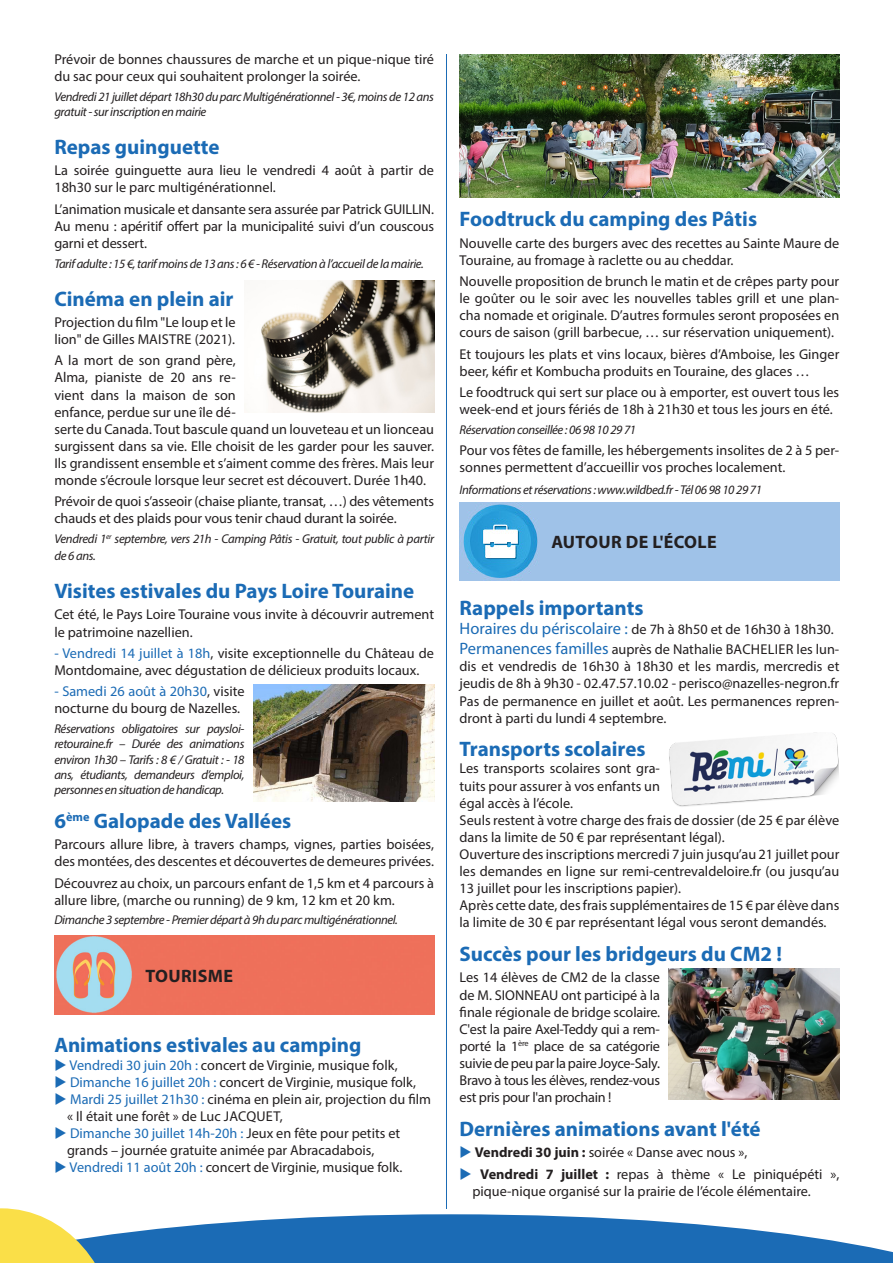
<style>
.page{position:relative;width:893px;height:1263px;background:#fff}
.page>*{position:absolute;margin:0;border:0;box-sizing:border-box;transform-origin:0 0}
.Titre_bleu{font:700 21px "Myriad Pro";color:#1b6bb5}
.Titre_rubrique{font:700 18px "Myriad Pro";letter-spacing:.02em;color:#231f20}
.Texte{font:14.25px/17.1px "Myriad Pro";color:#231f20}
.Sous-titre_bleu{font:14.25px/17.1px "Myriad Pro";color:#231f20;text-align:justify}
.Info_italique{font:italic 12.75px/15.3px "Myriad Pro";letter-spacing:-.03em;color:#231f20}
.Texte-2{font:italic 12.75px "Myriad Pro";letter-spacing:-.03em;color:#231f20}
.s1{color:#1b6bb5}
.s2{font-size:16.5px;color:#1b6bb5}
.s3{font-weight:700}
</style>
<div class="page">
<hr style="left:446px;top:54px;width:1px;height:1155px;background:#1b6bb5">
<img style="left:54px;top:935px;width:380px;height:79px">
<img style="left:460px;top:502px;width:379px;height:79px">
<svg style="left:0;top:1208px;width:893px;height:55px"></svg>
<img style="left:668px;top:968px;width:171px;height:131px">
<img style="left:669px;top:732px;width:170px;height:75px">
<img style="left:253px;top:685px;width:181px;height:116px">
<img style="left:460px;top:54px;width:379px;height:144px">
<img style="left:261px;top:280px;width:173px;height:132px">
<p class="Texte" style="left:54px;top:50px;width:381px">Prévoir de bonnes chaussures de marche et un pique-nique tiré du sac pour ceux qui souhaitent prolonger la soirée.</p>
<p class="Info_italique" style="left:54px;top:89px;width:381px">Vendredi 21 juillet départ 18h30 du parc Multigénérationnel - 3€, moins de 12 ans gratuit - sur inscription en mairie</p>
<p class="Titre_bleu" style="left:54px;top:133px;width:167px">Repas guinguette</p>
<p class="Texte" style="left:54px;top:162px;width:381px">La soirée guinguette aura lieu le vendredi 4 août à partir de<br>18h30 sur le parc multigénérationnel.</p>
<p class="Texte" style="left:54px;top:200px;width:381px;text-align:justify">L’animation musicale et dansante sera assurée par Patrick GUILLIN.<br>Au menu : apéritif offert par la municipalité suivi d’un couscous garni et dessert.</p>
<p class="Info_italique" style="left:54px;top:255px;width:371px">Tarif adulte : 15 €, tarif moins de 13 ans : 6 € - Réservation à l’accueil de la mairie.</p>
<p class="Titre_bleu" style="left:54px;top:285px;width:181px">Cinéma en plein air</p>
<p class="Texte" style="left:54px;top:313px;width:183px">Projection du film "Le loup et le lion" de Gilles MAISTRE (2021).</p>
<p class="Texte" style="left:54px;top:352px;width:381px">A la mort de son grand père,<br>Alma, pianiste de 20 ans re-<br>vient dans la maison de son<br>enfance, perdue sur une île dé-<br>serte du Canada. Tout bascule quand un louveteau et un lionceau surgissent dans sa vie. Elle choisit de les garder pour les sauver.<br>Ils grandissent ensemble et s’aiment comme des frères. Mais leur monde s’écroule lorsque leur secret est découvert. Durée 1h40.</p>
<p class="Texte" style="left:54px;top:493px;width:381px">Prévoir de quoi s’asseoir (chaise pliante, transat, …) des vêtements chauds et des plaids pour vous tenir chaud durant la soirée.</p>
<p class="Info_italique" style="left:54px;top:530px;width:381px;line-height:17.1px">Vendredi 1<sup>er</sup> septembre, vers 21h - Camping Pâtis - Gratuit, tout public à partir de 6 ans.</p>
<p class="Titre_bleu" style="left:54px;top:577px;width:361px">Visites estivales du Pays Loire Touraine</p>
<p class="Texte" style="left:54px;top:606px;width:381px">Cet été, le Pays Loire Touraine vous invite à découvrir autrement le patrimoine nazellien.</p>
<p class="Texte" style="left:54px;top:644px;width:381px"><span class="s1">- Vendredi 14 juillet à 18h</span>, visite exceptionnelle du Château de<br>Montdomaine, avec dégustation de délicieux produits locaux.</p>
<p class="Texte" style="left:54px;top:683px;width:192px"><span class="s1">- Samedi 26 août à 20h30</span>, visite nocturne du bourg de Nazelles.</p>
<p class="Info_italique" style="left:54px;top:721px;width:192px;text-align:justify">Réservations obligatoires sur paysloi&shy;retouraine.fr – Durée des animations environ 1h30 – Tarifs : 8 € / Gratuit : - 18 ans, étudiants, demandeurs d’emploi, personnes en situation de handicap.</p>
<p class="Titre_bleu" style="left:54px;top:807px;width:238px">6<sup>ème</sup> Galopade des Vallées</p>
<p class="Texte" style="left:54px;top:836px;width:381px">Parcours allure libre, à travers champs, vignes, parties boisées, des montées, des descentes et découvertes de demeures privées.</p>
<p class="Texte" style="left:54px;top:874px;width:381px">Découvrez au choix, un parcours enfant de 1,5 km et 4 parcours à allure libre, (marche ou running) de 9 km, 12 km et 20 km.</p>
<p class="Info_italique" style="left:54px;top:912px;width:345px">Dimanche 3 septembre - Premier départ à 9h du parc multigénérationnel.</p>
<p class="Titre_rubrique" style="left:146px;top:964px;width:89px">TOURISME</p>
<p class="Titre_bleu" style="left:54px;top:1031px;width:309px">Animations estivales au camping</p>
<p class="Texte" style="left:70px;top:1056px;width:329px"><span class="s1">Vendredi 30 juin 20h :</span> concert de Virginie, musique folk,</p>
<p class="Texte" style="left:70px;top:1073px;width:347px"><span class="s1">Dimanche 16 juillet 20h :</span> concert de Virginie, musique folk,</p>
<p class="Texte" style="left:67px;top:1090px;width:365px"><span class="s1">Mardi 25 juillet 21h30 :</span> cinéma en plein air, projection du film « Il était une forêt » de Luc JACQUET,</p>
<p class="Texte" style="left:67px;top:1124px;width:335px"><span class="s1">Dimanche 30 juillet 14h-20h :</span> Jeux en fête pour petits et grands – journée gratuite animée par Abracadabois,</p>
<p class="Texte" style="left:70px;top:1158px;width:334px"><span class="s1">Vendredi 11 août 20h :</span> concert de Virginie, musique folk.</p>
<p class="Titre_bleu" style="left:460px;top:205px;width:299px">Foodtruck du camping des Pâtis</p>
<p class="Texte" style="left:460px;top:234px;width:381px">Nouvelle carte des burgers avec des recettes au Sainte Maure de<br>Touraine, au fromage à raclette ou au cheddar.</p>
<p class="Texte" style="left:460px;top:272px;width:381px;text-align:justify">Nouvelle proposition de brunch le matin et de crêpes party pour le goûter ou le soir avec les nouvelles tables grill et une plan&shy;cha nomade et originale. D’autres formules seront proposées en cours de saison (grill barbecue, … sur réservation uniquement).</p>
<p class="Texte" style="left:460px;top:345px;width:381px">Et toujours les plats et vins locaux, bières d’Amboise, les Ginger beer, kéfir et Kombucha produits en Touraine, des glaces …</p>
<p class="Texte" style="left:460px;top:384px;width:381px">Le foodtruck qui sert sur place ou à emporter, est ouvert tous les week-end et jours fériés de 18h à 21h30 et tous les jours en été.</p>
<p class="Info_italique" style="left:460px;top:422px;width:178px">Réservation conseillée : 06 98 10 29 71</p>
<p class="Texte" style="left:460px;top:442px;width:381px">Pour vos fêtes de famille, les hébergements insolites de 2 à 5 per&shy;sonnes permettent d’accueillir vos proches localement.</p>
<p class="Texte-2" style="left:460px;top:481px;width:304px">Informations et réservations : www.wildbed.fr - Tél 06 98 10 29 71</p>
<p class="Titre_rubrique" style="left:551px;top:530px;width:167px">AUTOUR DE L'ÉCOLE</p>
<p class="Titre_bleu" style="left:460px;top:594px;width:185px">Rappels importants</p>
<p class="Sous-titre_bleu" style="left:460px;top:621px;width:376px"><span class="s2">Horaires du périscolaire :</span> de 7h à 8h50 et de 16h30 à 18h30.</p>
<p class="Sous-titre_bleu" style="left:460px;top:641px;width:381px"><span class="s2">Permanences familles</span> auprès de Nathalie BACHELIER les lun&shy;dis et vendredis de 16h30 à 18h30 et les mardis, mercredis et jeudis de 8h à 9h30 - 02.47.57.10.02 - perisco@nazelles-negron.fr</p>
<p class="Sous-titre_bleu" style="left:460px;top:692px;width:381px">Pas de permanence en juillet et août. Les permanences repren&shy;dront à parti du lundi 4 septembre.</p>
<p class="Titre_bleu" style="left:460px;top:736px;width:187px">Transports scolaires</p>
<p class="Sous-titre_bleu" style="left:460px;top:760px;width:202px">Les transports scolaires sont gra&shy;tuits pour assurer à vos enfants un égal accès à l’école.</p>
<p class="Sous-titre_bleu" style="left:460px;top:811px;width:381px">Seuls restent à votre charge des frais de dossier (de 25 € par élève dans la limite de 50 € par représentant légal).</p>
<p class="Sous-titre_bleu" style="left:460px;top:845px;width:381px">Ouverture des inscriptions mercredi 7 juin jusqu’au 21 juillet pour les demandes en ligne sur remi-centrevaldeloire.fr (ou jusqu’au 13 juillet pour les inscriptions papier).</p>
<p class="Sous-titre_bleu" style="left:460px;top:897px;width:381px">Après cette date, des frais supplémentaires de 15 € par élève dans la limite de 30 € par représentant légal vous seront demandés.</p>
<p class="Titre_bleu" style="left:460px;top:940px;width:324px">Succès pour les bridgeurs du CM2 !</p>
<p class="Texte" style="left:460px;top:969px;width:202px;text-align:justify">Les 14 élèves de CM2 de la classe de M. SIONNEAU ont participé à la finale régionale de bridge scolaire.<br>C'est la paire Axel-Teddy qui a rem&shy;porté la 1<sup>ère</sup> place de sa catégorie suivie de peu par la paire Joyce-Saly.<br>Bravo à tous les élèves, rendez-vous est pris pour l'an prochain !</p>
<p class="Titre_bleu" style="left:460px;top:1115px;width:303px">Dernières animations avant l'été</p>
<p class="Texte" style="left:475px;top:1144px;width:274px"><span class="s3">Vendredi 30 juin :</span> soirée « Danse avec nous »,</p>
<p class="Texte" style="left:472px;top:1165px;width:368px;text-indent:8px"><span class="s3">Vendredi 7 juillet :</span> repas à thème « Le piniquépéti », pique-nique organisé sur la prairie de l’école élémentaire.</p>
</div>
